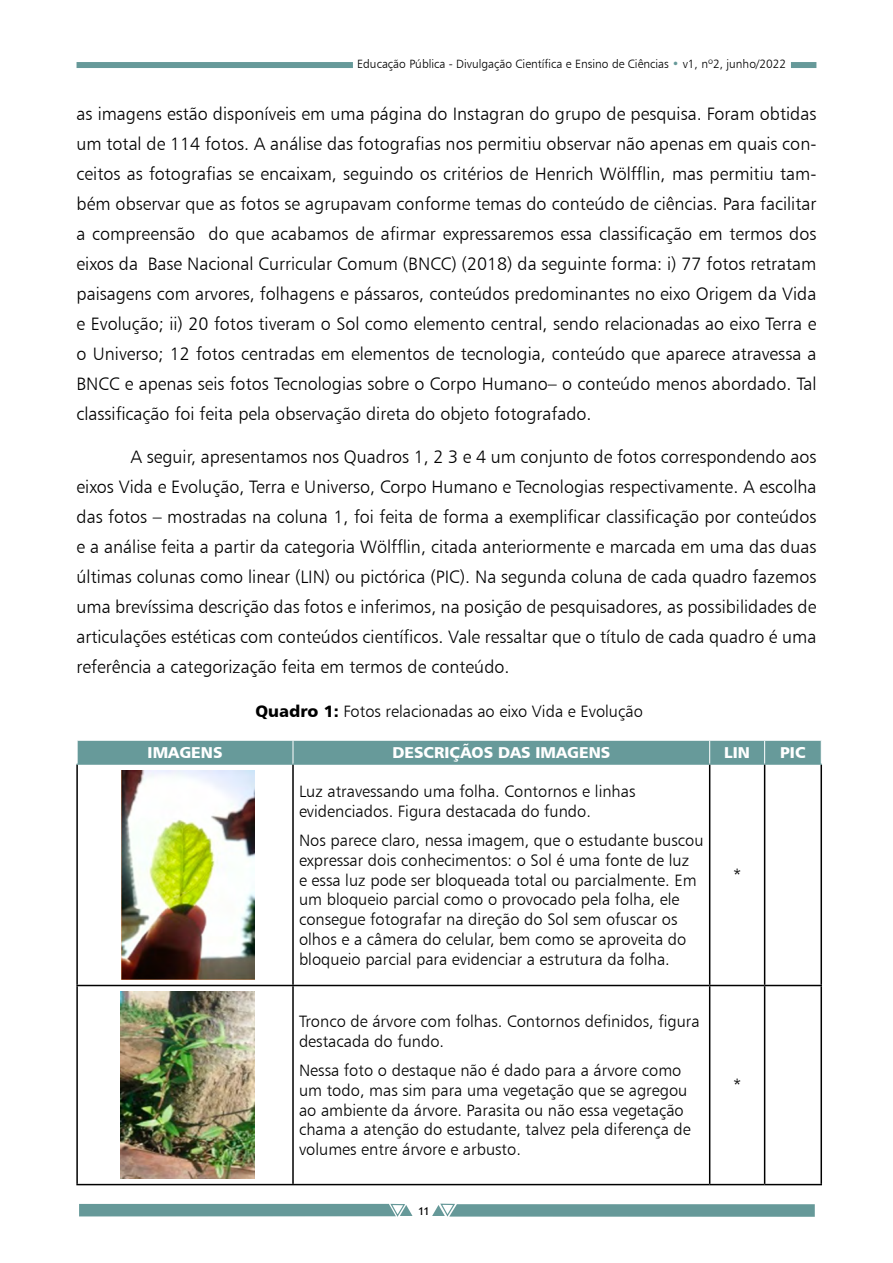
<style>
.page{position:relative;width:893px;height:1263px;background:#fff}
.page>*{position:absolute;margin:0;border:0;box-sizing:border-box;transform-origin:0 0}
.t1{font:18px/30px "Humanist 777 BT Light B";color:#000;text-align:justify}
.t2{font:16.5px/19.8px "Humanist 777 BT Light B";color:#000}
.t3{font:15.75px "Humanist 777 BT Black B";color:#fff}
.t4{font:15px "Candara";color:#000}
.t5{font:12px "Humanist 777 BT Light B";color:#000}
.s1{color:#699}
.s2{font-family:"Humanist 777 BT Black B"}
</style>
<div class="page">
<svg style="left:432px;top:1203px;width:383px;height:14px"></svg>
<div style="left:791px;top:62px;width:25px;height:6px;background:#699"></div>
<div style="left:77px;top:62px;width:276px;height:6px;background:#699"></div>
<svg style="left:79px;top:1203px;width:333px;height:14px"></svg>
<hr style="left:76px;top:764px;width:2px;height:221px;background:#000">
<hr style="left:292px;top:764px;width:2px;height:221px;background:#000">
<hr style="left:709px;top:764px;width:1px;height:221px;background:#000">
<hr style="left:764px;top:764px;width:1px;height:221px;background:#000">
<hr style="left:820px;top:764px;width:2px;height:221px;background:#000">
<hr style="left:76px;top:985px;width:217px;height:1px;background:#000">
<hr style="left:76px;top:986px;width:2px;height:198px;background:#000">
<hr style="left:293px;top:985px;width:417px;height:1px;background:#000">
<hr style="left:292px;top:986px;width:2px;height:198px;background:#000">
<hr style="left:710px;top:985px;width:55px;height:1px;background:#000">
<hr style="left:709px;top:986px;width:1px;height:198px;background:#000">
<hr style="left:765px;top:985px;width:57px;height:1px;background:#000">
<hr style="left:764px;top:986px;width:1px;height:198px;background:#000">
<hr style="left:820px;top:986px;width:2px;height:198px;background:#000">
<hr style="left:76px;top:1184px;width:217px;height:1px;background:#000">
<hr style="left:293px;top:1184px;width:417px;height:1px;background:#000">
<hr style="left:710px;top:1184px;width:55px;height:1px;background:#000">
<hr style="left:765px;top:1184px;width:57px;height:1px;background:#000">
<hr style="left:76px;top:764px;width:217px;height:1px;background:#679a9a">
<div style="left:77px;top:740px;width:745px;height:24px;background:#679a9a"></div>
<hr style="left:293px;top:764px;width:417px;height:1px;background:#679a9a">
<hr style="left:710px;top:764px;width:55px;height:1px;background:#679a9a">
<hr style="left:765px;top:764px;width:57px;height:1px;background:#679a9a">
<img style="left:121px;top:770px;width:133px;height:209px">
<img style="left:121px;top:991px;width:134px;height:187px">
<p class="t5" style="left:357px;top:56px;width:431px">Educação Pública - Divulgação Científica e Ensino de Ciências <span class="s1">•</span> v1, nº2, junho/2022</p>
<p class="t1" style="left:77px;top:99px;width:741px">as imagens estão disponíveis em uma página do Instagran do grupo de pesquisa. Foram obtidas um total de 114 fotos. A análise das fotografias nos permitiu observar não apenas em quais con&shy;ceitos as fotografias se encaixam, seguindo os critérios de Henrich Wölfflin, mas permitiu tam&shy;bém observar que as fotos se agrupavam conforme temas do conteúdo de ciências. Para facilitar a compreensão do que acabamos de afirmar expressaremos essa classificação em termos dos eixos da Base Nacional Curricular Comum (BNCC) (2018) da seguinte forma: i) 77 fotos retratam paisagens com arvores, folhagens e pássaros, conteúdos predominantes no eixo Origem da Vida e Evolução; ii) 20 fotos tiveram o Sol como elemento central, sendo relacionadas ao eixo Terra e o Universo; 12 fotos centradas em elementos de tecnologia, conteúdo que aparece atravessa a BNCC e apenas seis fotos Tecnologias sobre o Corpo Humano– o conteúdo menos abordado. Tal classificação foi feita pela observação direta do objeto fotografado.</p>
<p class="t1" style="left:77px;top:442px;width:741px;text-indent:54px">A seguir, apresentamos nos Quadros 1, 2 3 e 4 um conjunto de fotos correspondendo aos eixos Vida e Evolução, Terra e Universo, Corpo Humano e Tecnologias respectivamente. A escolha das fotos – mostradas na coluna 1, foi feita de forma a exemplificar classificação por conteúdos e a análise feita a partir da categoria Wölfflin, citada anteriormente e marcada em uma das duas últimas colunas como linear (LIN) ou pictórica (PIC). Na segunda coluna de cada quadro fazemos uma brevíssima descrição das fotos e inferimos, na posição de pesquisadores, as possibilidades de articulações estéticas com conteúdos científicos. Vale ressaltar que o título de cada quadro é uma referência a categorização feita em termos de conteúdo.</p>
<p class="t2" style="left:255px;top:701px;width:389px"><span class="s2">Quadro 1:</span> Fotos relacionadas ao eixo Vida e Evolução</p>
<p class="t3" style="left:148px;top:742px;width:76px">IMAGENS</p>
<p class="t3" style="left:392px;top:742px;width:219px">DESCRIÇÃOS DAS IMAGENS</p>
<p class="t3" style="left:724px;top:742px;width:27px">LIN</p>
<p class="t3" style="left:780px;top:742px;width:27px">PIC</p>
<p class="t2" style="left:299px;top:781px;width:338px">Luz atravessando uma folha. Contornos e linhas evidenciados. Figura destacada do fundo.</p>
<p class="t2" style="left:299px;top:830px;width:406px">Nos parece claro, nessa imagem, que o estudante buscou expressar dois conhecimentos: o Sol é uma fonte de luz<br>e essa luz pode ser bloqueada total ou parcialmente. Em um bloqueio parcial como o provocado pela folha, ele consegue fotografar na direção do Sol sem ofuscar os olhos e a câmera do celular, bem como se aproveita do bloqueio parcial para evidenciar a estrutura da folha.</p>
<p class="t2" style="left:733px;top:865px;width:10px">*</p>
<p class="t2" style="left:299px;top:1011px;width:402px">Tronco de árvore com folhas. Contornos definidos, figura destacada do fundo.</p>
<p class="t2" style="left:299px;top:1060px;width:393px">Nessa foto o destaque não é dado para a árvore como um todo, mas sim para uma vegetação que se agregou ao ambiente da árvore. Parasita ou não essa vegetação chama a atenção do estudante, talvez pela diferença de volumes entre árvore e arbusto.</p>
<p class="t4" style="left:418px;top:1200px;width:12px">11</p>
<p class="t2" style="left:733px;top:1075px;width:10px">*</p>
</div>
